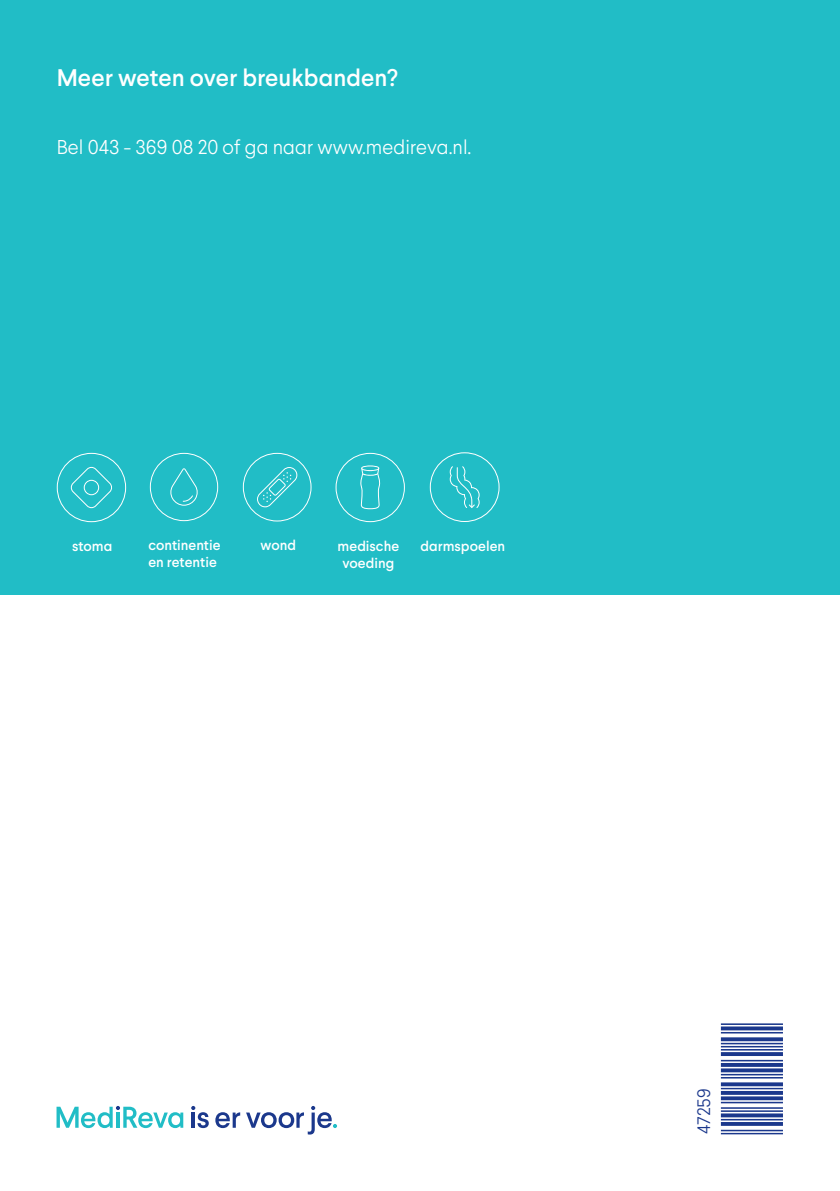
<style>
.page{position:relative;width:840px;height:1191px;background:#fff}
.page>*{position:absolute;margin:0;border:0;box-sizing:border-box;transform-origin:0 0}
.t1{font:500 24px "Larsseit";color:#fff}
.t2{font:300 20px "Larsseit";color:#fff}
.t3{font:300 18px "Larsseit";color:#1b388c}
.t4{font:500 14.2px/17px "Larsseit";color:#fff}
</style>
<div class="page">
<div style="left:0;top:0;width:839px;height:594px;background:#21bdc6"></div>
<svg style="left:57px;top:453px;width:69px;height:69px"></svg>
<svg style="left:150px;top:453px;width:68px;height:68px"></svg>
<svg style="left:243px;top:453px;width:68px;height:68px"></svg>
<svg style="left:335px;top:453px;width:69px;height:69px"></svg>
<svg style="left:361px;top:465px;width:18px;height:6px"></svg>
<svg style="left:362px;top:466px;width:16px;height:4px"></svg>
<svg style="left:429px;top:452px;width:70px;height:70px"></svg>
<svg style="left:56px;top:1106px;width:127px;height:22px"></svg>
<svg style="left:191px;top:1106px;width:18px;height:22px"></svg>
<svg style="left:215px;top:1112px;width:25px;height:16px"></svg>
<svg style="left:246px;top:1106px;width:91px;height:28px"></svg>
<h1 class="t1" style="left:57px;top:63px;width:342px">Meer weten over breukbanden?</h1>
<h2 class="t2" style="left:57px;top:135px;width:416px">Bel 043 - 369 08 20 of ga naar www.medireva.nl.</h2>
<p class="t4" style="left:72px;top:537px;width:42px">stoma</p>
<p class="t4" style="left:148px;top:537px;width:74px">continentie en retentie</p>
<p class="t4" style="left:260px;top:537px;width:37px">wond</p>
<p class="t4" style="left:337px;top:538px;width:63px;text-align:center">medische voeding</p>
<p class="t4" style="left:420px;top:537px;width:86px">darmspoelen</p>
<p class="t3" style="left:692px;top:1134px;width:47px;rotate:-90deg">47259</p>
</div>
